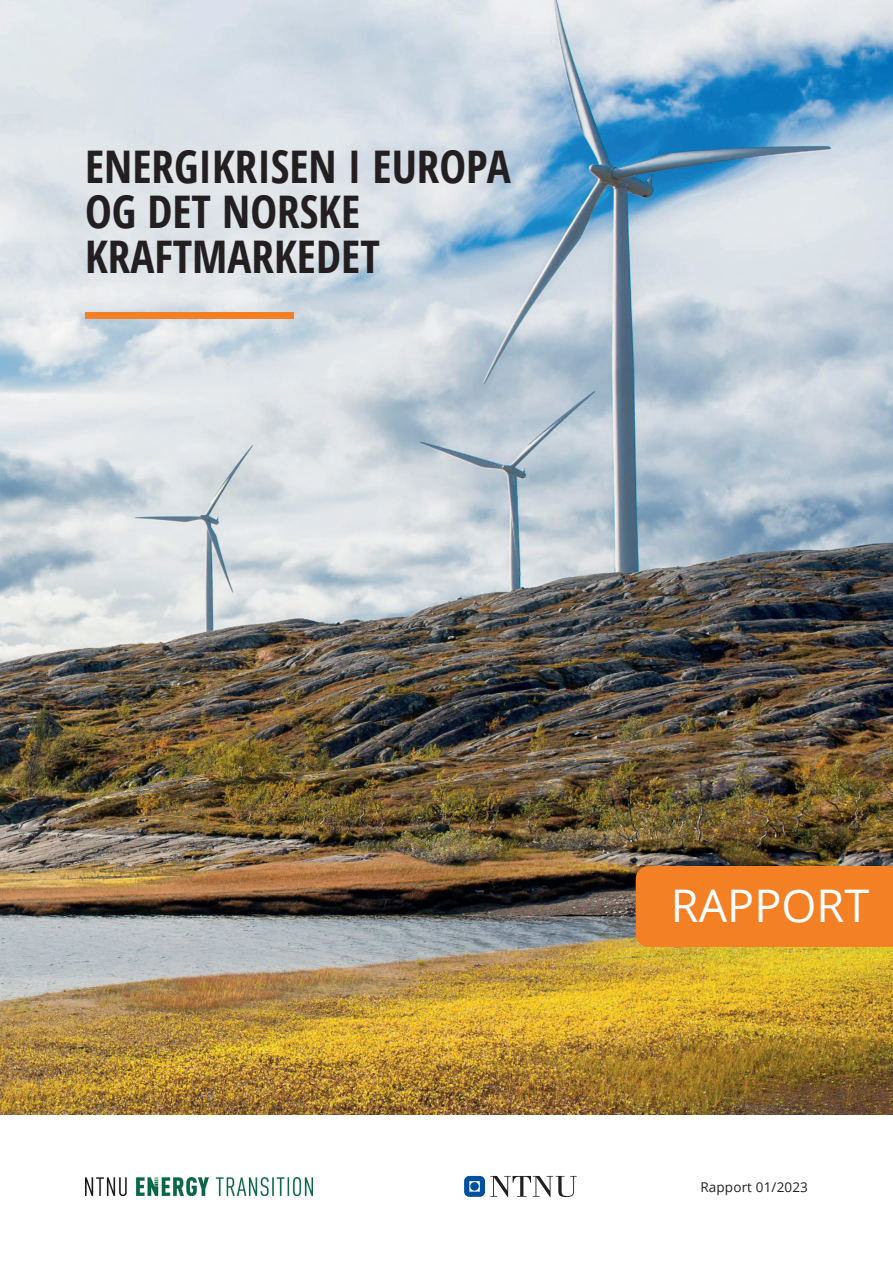
<style>
.page{position:relative;width:893px;height:1263px;background:#fff}
.page>*{position:absolute;margin:0;border:0;box-sizing:border-box;transform-origin:0 0}
.t1{font:700 45px/45px "Open Sans Condensed";color:#231f20}
.t2{font:45px "Open Sans";color:#fff}
.t3{font:13.5px "Open Sans";letter-spacing:.01em;color:#231f20}
</style>
<div class="page">
<img style="left:0;top:0;width:893px;height:1114px">
<div style="left:85px;top:312px;width:208px;height:6px;background:#f48026"></div>
<svg style="left:464px;top:1176px;width:113px;height:21px"></svg>
<img style="left:85px;top:1177px;width:228px;height:19px">
<div style="left:636px;top:866px;width:257px;height:81px;background:#f48026"></div>
<p class="t1" style="left:85px;top:143px;width:427px">ENERGIKRISEN I EUROPA<br>OG DET NORSKE<br>KRAFTMARKEDET</p>
<p class="t2" style="left:671px;top:875px;width:200px">RAPPORT</p>
<p class="t3" style="left:700px;top:1177px;width:109px">Rapport 01/2023</p>
</div>
